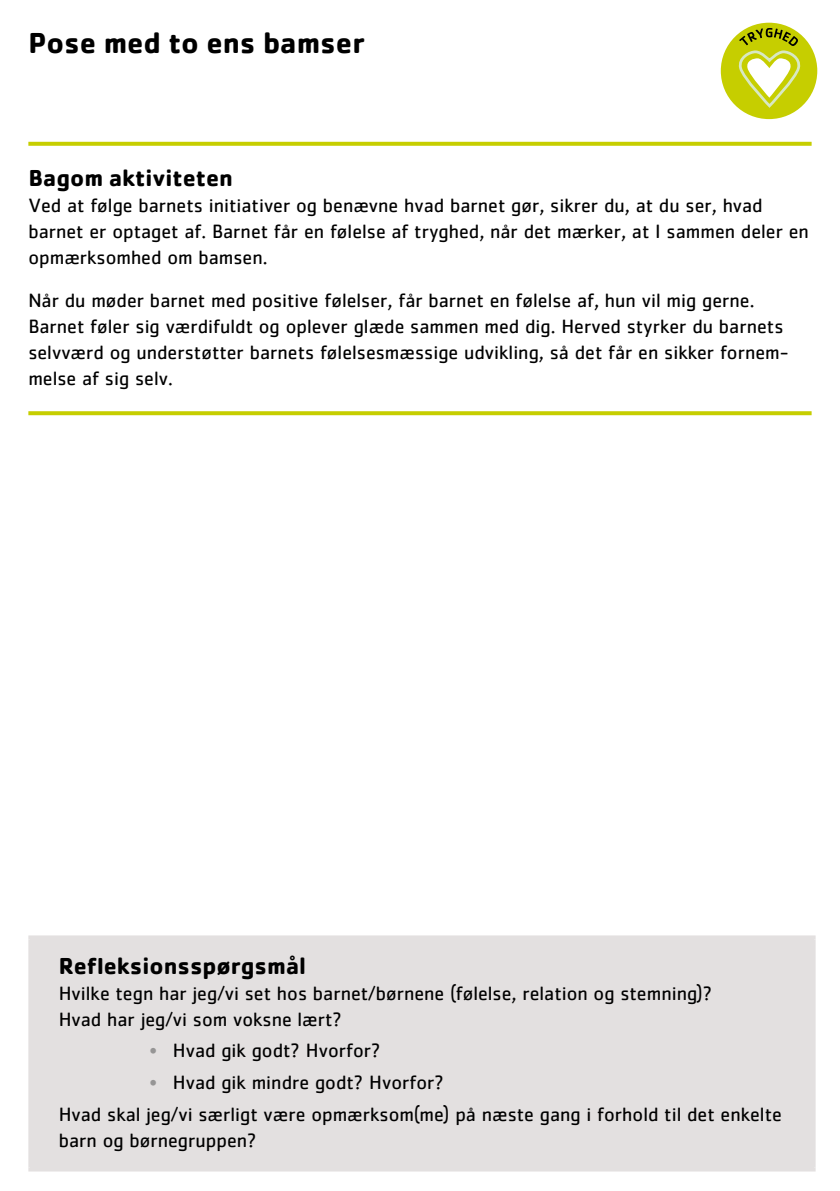
<style>
.page{position:relative;width:840px;height:1191px;background:#fff}
.page>*{position:absolute;margin:0;border:0;box-sizing:border-box;transform-origin:0 0}
.t1{font:700 30px "Cachet";color:#000}
.t2{font:700 24px "Cachet";color:#000}
.t3{font:20px/26px "Cachet";color:#000}
.s1{color:#969595}
</style>
<div class="page">
<div style="left:720px;top:23px;width:96px;height:96px;background:#c6ce00;border-radius:50%"></div>
<svg style="left:737px;top:28px;width:66px;height:81px"></svg>
<div style="left:30px;top:937px;width:783px;height:232px;background:#e3e0e0"></div>
<svg style="left:28px;top:935px;width:787px;height:4px;fill:#e3e0e0"></svg>
<hr style="left:28px;top:939px;width:4px;height:228px;background:#e3e0e0">
<hr style="left:811px;top:939px;width:4px;height:228px;background:#e3e0e0">
<hr style="left:28px;top:1167px;width:787px;height:4px;background:#e3e0e0">
<svg style="left:28px;top:142px;width:783px;height:4px;background:#c9d00d"></svg>
<svg style="left:28px;top:411px;width:783px;height:4px;background:#c9d00e"></svg>
<h1 class="t1" style="left:28px;top:23px;width:338px">Pose med to ens bamser</h1>
<p class="t2" style="left:28px;top:162px;width:206px">Bagom aktiviteten</p>
<p class="t3" style="left:28px;top:192px;width:781px">Ved at følge barnets initiativer og benævne hvad barnet gør, sikrer du, at du ser, hvad barnet er optaget af. Barnet får en følelse af tryghed, når det mærker, at I sammen deler en opmærksomhed om bamsen.</p>
<p class="t3" style="left:28px;top:287px;width:761px">Når du møder barnet med positive følelser, får barnet en følelse af, hun vil mig gerne.<br>Barnet føler sig værdifuldt og oplever glæde sammen med dig. Herved styrker du barnets selvværd og understøtter barnets følelsesmæssige udvikling, så det får en sikker fornem&shy;melse af sig selv.</p>
<p class="t2" style="left:59px;top:950px;width:248px">Refleksionsspørgsmål</p>
<p class="t3" style="left:59px;top:979px;width:655px">Hvilke tegn har jeg/vi set hos barnet/børnene (følelse, relation og stemning)?<br>Hvad har jeg/vi som voksne lært?</p>
<p class="t3" style="left:149px;top:1037px;width:232px"><span class="s1">•</span> Hvad gik godt? Hvorfor?</p>
<p class="t3" style="left:59px;top:1066px;width:724px;line-height:31.6px;text-indent:91px"><span class="s1">•</span> Hvad gik mindre godt? Hvorfor?<br>Hvad skal jeg/vi særligt være opmærksom(me) på næste gang i forhold til det enkelte</p>
<p class="t3" style="left:59px;top:1126px;width:199px">barn og børnegruppen?</p>
</div>
